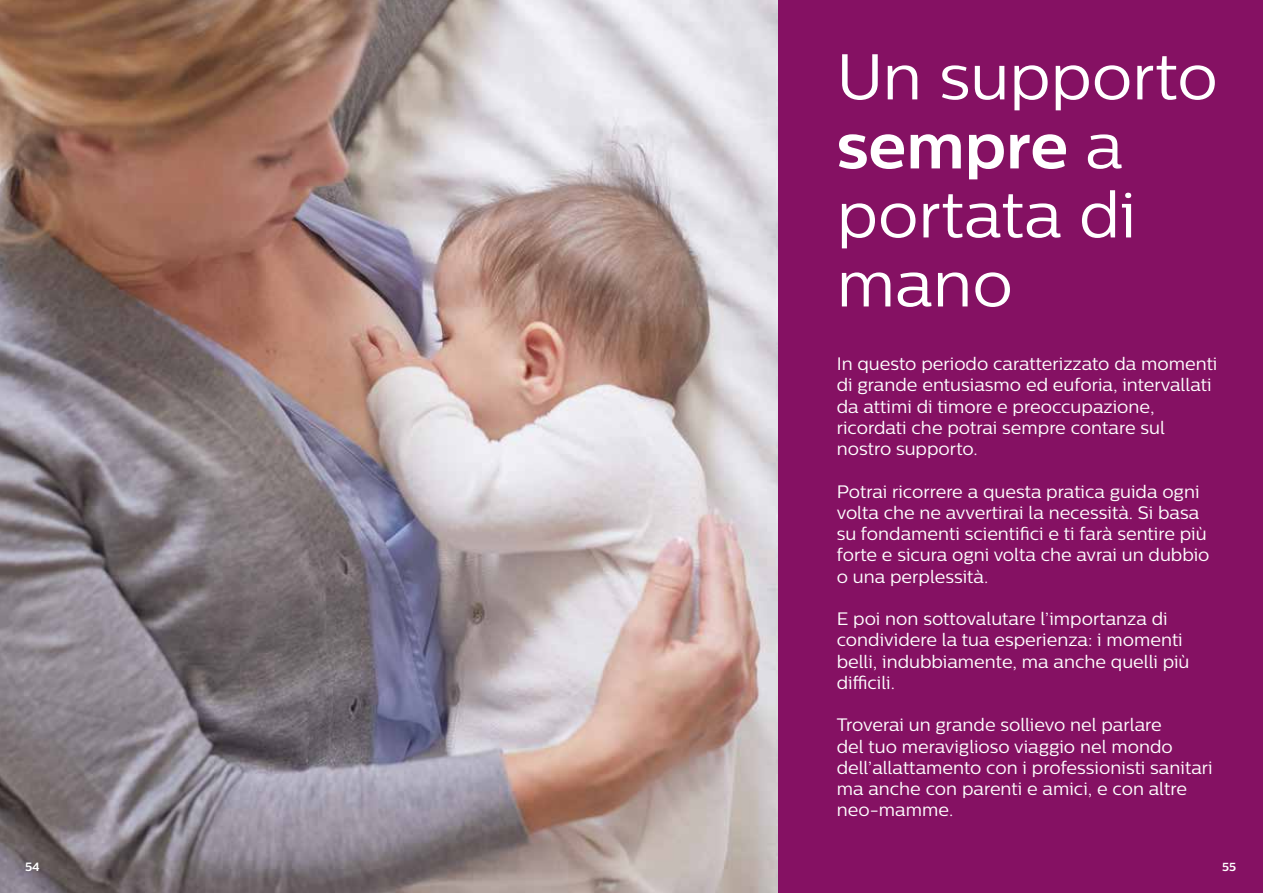
<style>
.page{position:relative;width:1263px;height:893px;background:#fff}
.page>*{position:absolute;margin:0;border:0;box-sizing:border-box;transform-origin:0 0}
.t1{font:64.5px/69px "Centrale Sans";color:#fff}
.t2{font:18px/21.3px "Centrale Sans";color:#fff}
.t3{font:700 12px "Centrale Sans";color:#fff}
.t4{font:700 11.7px "Centrale Sans";color:#fff}
.s1{font-weight:700}
</style>
<div class="page">
<img style="left:0;top:0;width:779px;height:893px">
<div style="left:779px;top:0;width:484px;height:893px;background:#851163"></div>
<h1 class="t1" style="left:837px;top:41px;width:382px">Un supporto <span class="s1">sempre</span> a portata di mano</h1>
<p class="t2" style="left:837px;top:353px;width:382px">In questo periodo caratterizzato da momenti di grande entusiasmo ed euforia, intervallati da attimi di timore e preoccupazione, ricordati che potrai sempre contare sul nostro supporto.</p>
<p class="t2" style="left:837px;top:480px;width:374px">Potrai ricorrere a questa pratica guida ogni volta che ne avvertirai la necessità. Si basa su fondamenti scientifici e ti farà sentire più forte e sicura ogni volta che avrai un dubbio o una perplessità.</p>
<p class="t2" style="left:837px;top:608px;width:354px">E poi non sottovalutare l’importanza di condividere la tua esperienza: i momenti belli, indubbiamente, ma anche quelli più difficili.</p>
<p class="t2" style="left:837px;top:714px;width:377px">Troverai un grande sollievo nel parlare<br>del tuo meraviglioso viaggio nel mondo dell’allattamento con i professionisti sanitari ma anche con parenti e amici, e con altre neo-mamme.</p>
<p class="t3" style="left:25px;top:860px;width:16px">54</p>
<p class="t4" style="left:1222px;top:860px;width:15px">55</p>
</div>
